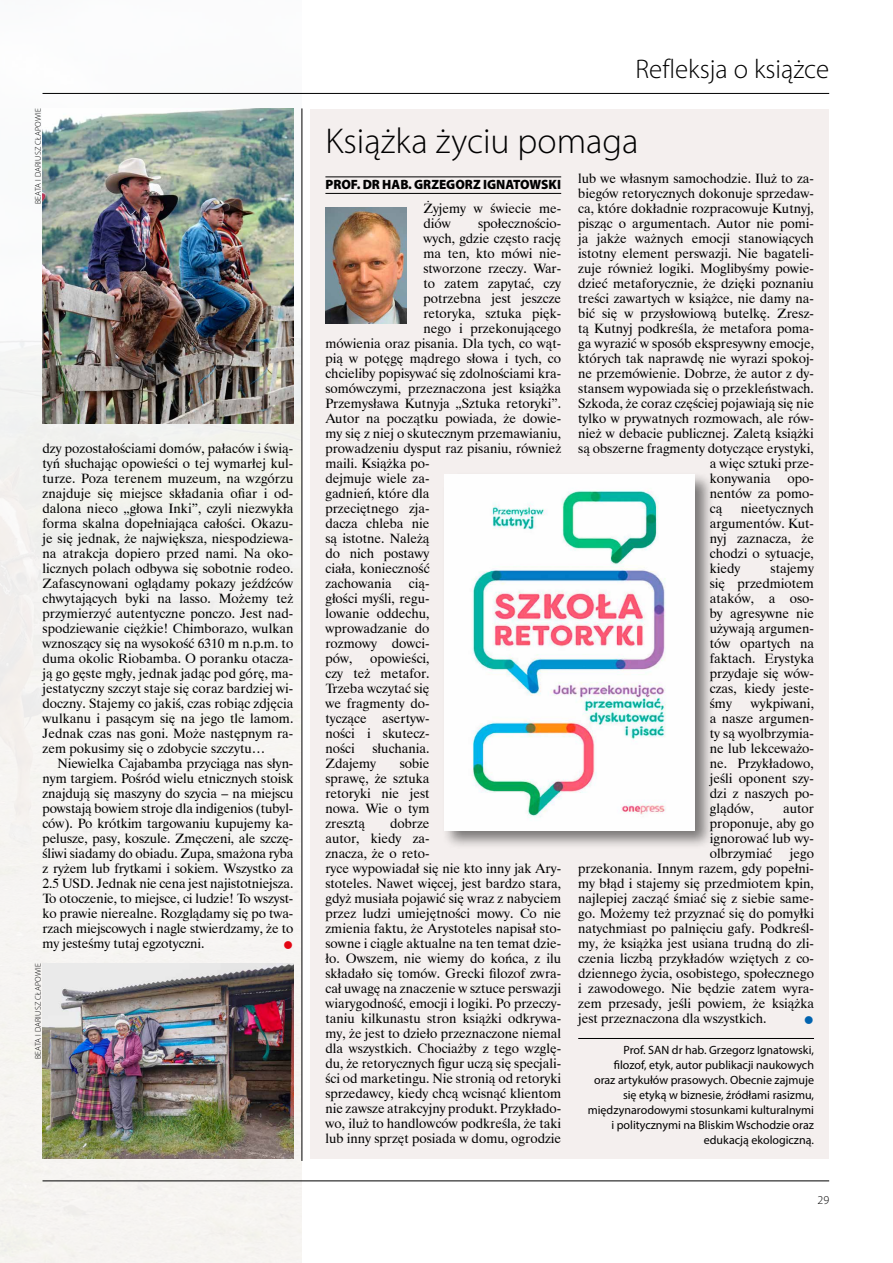
<style>
.page{position:relative;width:893px;height:1263px;background:#fff}
.page>*{position:absolute;margin:0;border:0;box-sizing:border-box;transform-origin:0 0}
.t1{font:300 36px "Myriad Pro";color:#000}
.t2{font:300 27px "Myriad Pro";color:#000}
.t3{font:13.5px/15px "Dutch 801 BT";color:#000;text-align:justify}
.t4{font:900 13.5px "Myriad Pro";color:#000}
.t5{font:13.5px "Wingdings";color:#e30613}
.t6{font:13.5px "Wingdings";color:#0063af}
.t7{font:12px/15px "Myriad Pro";color:#000;text-align:right}
.t8{font:300 12px "Myriad Pro";color:#000}
.t9{font:300 8.25px "Myriad Pro";letter-spacing:.02em;color:#000}
</style>
<div class="page">
<div style="left:311px;top:109px;width:518px;height:1049px;background:#f4efee"></div>
<img style="left:0;top:92px;width:302px;height:1171px">
<hr style="left:43px;top:1180px;width:786px;height:1px;background:#000">
<hr style="left:43px;top:93px;width:786px;height:1px;background:#000">
<hr style="left:302px;top:108px;width:1px;height:1053px;background:#000">
<hr style="left:325px;top:177px;width:236px;height:1px;background:#000">
<hr style="left:325px;top:193px;width:236px;height:1px;background:#000">
<hr style="left:578px;top:1038px;width:236px;height:1px;background:#000">
<img style="left:326px;top:207px;width:80px;height:116px">
<div style="left:441px;top:472px;width:273px;height:378px;background:#000;opacity:.5"></div>
<img style="left:444px;top:475px;width:251px;height:355px">
<img style="left:43px;top:108px;width:250px;height:315px">
<img style="left:43px;top:963px;width:250px;height:195px">
<p class="t9" style="left:34px;top:204px;width:97px;rotate:-90deg">BEATA I DARIUSZ CŁAPOWIE</p>
<p class="t3" style="left:43px;top:441px;width:252px">dzy pozostałościami domów, pałaców i świą&shy;tyń słuchając opowieści o tej wymarłej kul&shy;turze. Poza terenem muzeum, na wzgórzu znajduje się miejsce składania ofiar i od&shy;dalona nieco „głowa Inki”, czyli niezwykła forma skalna dopełniająca całości. Okazu&shy;je się jednak, że największa, niespodziewa&shy;na atrakcja dopiero przed nami. Na oko&shy;licznych polach odbywa się sobotnie rodeo.<br>Zafascynowani oglądamy pokazy jeźdźców chwytających byki na lasso. Możemy też przymierzyć autentyczne ponczo. Jest nad&shy;spodziewanie ciężkie! Chimborazo, wulkan wznoszący się na wysokość 6310 m n.p.m. to duma okolic Riobamba. O poranku otacza&shy;ją go gęste mgły, jednak jadąc pod górę, ma&shy;jestatyczny szczyt staje się coraz bardziej wi&shy;doczny. Stajemy co jakiś, czas robiąc zdjęcia wulkanu i pasącym się na jego tle lamom.<br>Jednak czas nas goni. Może następnym ra&shy;zem pokusimy się o zdobycie szczytu…</p>
<p class="t3" style="left:43px;top:756px;width:252px;text-indent:15px">Niewielka Cajabamba przyciąga nas słyn&shy;nym targiem. Pośród wielu etnicznych stoisk znajdują się maszyny do szycia – na miejscu powstają bowiem stroje dla indigenios (tubyl&shy;ców). Po krótkim targowaniu kupujemy ka&shy;pelusze, pasy, koszule. Zmęczeni, ale szczę&shy;śliwi siadamy do obiadu. Zupa, smażona ryba z ryżem lub frytkami i sokiem. Wszystko za 2.5 USD. Jednak nie cena jest najistotniejsza.<br>To otoczenie, to miejsce, ci ludzie! To wszyst&shy;ko prawie nierealne. Rozglądamy się po twa&shy;rzach miejscowych i nagle stwierdzamy, że to my jesteśmy tutaj egzotyczni.</p>
<p class="t5" style="left:283px;top:938px;width:12px">●</p>
<p class="t9" style="left:34px;top:1059px;width:97px;rotate:-90deg">BEATA I DARIUSZ CŁAPOWIE</p>
<h2 class="t2" style="left:635px;top:54px;width:195px">Refleksja o książce</h2>
<h1 class="t1" style="left:326px;top:121px;width:314px">Książka życiu pomaga</h1>
<p class="t4" style="left:326px;top:177px;width:237px">PROF. DR HAB. GRZEGORZ IGNATOWSKI</p>
<p class="t3" style="left:423px;top:201px;width:139px">Żyjemy w świecie me&shy;diów</p>
<p class="t3" style="left:478px;top:216px;width:85px">społecznościo-</p>
<p class="t3" style="left:423px;top:231px;width:139px">wych, gdzie często rację</p>
<p class="t3" style="left:423px;top:246px;width:139px">ma ten, kto mówi nie-</p>
<p class="t3" style="left:423px;top:261px;width:139px">stworzone rzeczy. War-</p>
<p class="t3" style="left:423px;top:276px;width:139px">to zatem zapytać, czy</p>
<p class="t3" style="left:423px;top:291px;width:139px">potrzebna jest jeszcze</p>
<p class="t3" style="left:423px;top:306px;width:139px">retoryka, sztuka pięk-</p>
<p class="t3" style="left:423px;top:321px;width:139px">nego i przekonującego</p>
<p class="t3" style="left:325px;top:336px;width:237px">mówienia oraz pisania. Dla tych, co wąt-</p>
<p class="t3" style="left:325px;top:351px;width:237px">pią w potęgę mądrego słowa i tych, co</p>
<p class="t3" style="left:325px;top:366px;width:237px">chcieliby popisywać się zdolnościami kra-</p>
<p class="t3" style="left:325px;top:381px;width:237px">somówczymi, przeznaczona jest książka</p>
<p class="t3" style="left:325px;top:396px;width:237px">Przemysława Kutnyja „Sztuka retoryki”.</p>
<p class="t3" style="left:325px;top:411px;width:237px">Autor na początku powiada, że dowie-</p>
<p class="t3" style="left:325px;top:426px;width:237px">my się z niej o skutecznym przemawianiu,</p>
<p class="t3" style="left:325px;top:441px;width:237px">prowadzeniu dysput raz pisaniu, również</p>
<p class="t3" style="left:325px;top:456px;width:106px">maili. Książka po-</p>
<p class="t3" style="left:325px;top:471px;width:106px">dejmuje wiele za-</p>
<p class="t3" style="left:325px;top:486px;width:106px">gadnień, które dla</p>
<p class="t3" style="left:325px;top:501px;width:106px">przeciętnego zja-</p>
<p class="t3" style="left:325px;top:516px;width:106px">dacza chleba nie</p>
<p class="t3" style="left:325px;top:531px;width:106px">są istotne. Należą</p>
<p class="t3" style="left:325px;top:546px;width:106px">do nich postawy</p>
<p class="t3" style="left:325px;top:561px;width:106px">ciała, konieczność</p>
<p class="t3" style="left:325px;top:576px;width:68px">zachowania</p>
<p class="t3" style="left:325px;top:576px;width:106px;text-indent:84px">cią&shy;głości myśli, regu&shy;lowanie oddechu, wprowadzanie do rozmowy dowci&shy;pów,</p>
<p class="t3" style="left:325px;top:651px;width:106px;text-indent:45px">opowieści, czy też metafor.<br>Trzeba wczytać się we fragmenty do&shy;tyczące asertyw&shy;ności i skutecz&shy;ności</p>
<p class="t3" style="left:325px;top:741px;width:106px;text-indent:47px">słuchania.<br>Zdajemy</p>
<p class="t3" style="left:325px;top:756px;width:106px;text-indent:74px">sobie sprawę, że sztuka retoryki nie jest nowa. Wie o tym zresztą</p>
<p class="t3" style="left:325px;top:816px;width:237px;text-align:left;text-indent:65px">dobrze<br>autor, kiedy za-<br>znacza, że o reto-<br>ryce wypowiadał się nie kto inny jak Ary&shy;stoteles. Nawet więcej, jest bardzo stara, gdyż musiała pojawić się wraz z nabyciem przez ludzi umiejętności mowy. Co nie zmienia faktu, że Arystoteles napisał sto&shy;sowne i ciągle aktualne na ten temat dzie&shy;ło. Owszem, nie wiemy do końca, z ilu składało się tomów. Grecki filozof zwra&shy;cał uwagę na znaczenie w sztuce perswazji wiarygodność, emocji i logiki. Po przeczy&shy;taniu kilkunastu stron książki odkrywa&shy;my, że jest to dzieło przeznaczone niemal dla wszystkich. Chociażby z tego wzglę&shy;du, że retorycznych figur uczą się specjali&shy;ści od marketingu. Nie stronią od retoryki sprzedawcy, kiedy chcą wcisnąć klientom nie zawsze atrakcyjny produkt. Przykłado&shy;wo, iluż to handlowców podkreśla, że taki lub inny sprzęt posiada w domu, ogrodzie</p>
<p class="t3" style="left:578px;top:171px;width:237px">lub we własnym samochodzie. Iluż to za-</p>
<p class="t3" style="left:578px;top:186px;width:237px">biegów retorycznych dokonuje sprzedaw-</p>
<p class="t3" style="left:578px;top:201px;width:237px">ca, które dokładnie rozpracowuje Kutnyj,</p>
<p class="t3" style="left:578px;top:216px;width:237px">pisząc o argumentach. Autor nie pomi-</p>
<p class="t3" style="left:578px;top:231px;width:237px">ja jakże ważnych emocji stanowiących</p>
<p class="t3" style="left:578px;top:246px;width:237px">istotny element perswazji. Nie bagateli-</p>
<p class="t3" style="left:578px;top:261px;width:237px">zuje również logiki. Moglibyśmy powie-</p>
<p class="t3" style="left:578px;top:276px;width:237px">dzieć metaforycznie, że dzięki poznaniu</p>
<p class="t3" style="left:578px;top:291px;width:237px">treści zawartych w książce, nie damy na-</p>
<p class="t3" style="left:578px;top:306px;width:237px">bić się w przysłowiową butelkę. Zresz-</p>
<p class="t3" style="left:578px;top:321px;width:237px">tą Kutnyj podkreśla, że metafora poma-</p>
<p class="t3" style="left:578px;top:336px;width:237px">ga wyrazić w sposób ekspresywny emocje,</p>
<p class="t3" style="left:578px;top:351px;width:237px">których tak naprawdę nie wyrazi spokoj-</p>
<p class="t3" style="left:578px;top:366px;width:237px">ne przemówienie. Dobrze, że autor z dy-</p>
<p class="t3" style="left:578px;top:381px;width:237px">stansem wypowiada się o przekleństwach.</p>
<p class="t3" style="left:578px;top:396px;width:237px">Szkoda, że coraz częściej pojawiają się nie</p>
<p class="t3" style="left:578px;top:411px;width:237px">tylko w prywatnych rozmowach, ale rów-</p>
<p class="t3" style="left:578px;top:426px;width:237px">nież w debacie publicznej. Zaletą książki</p>
<p class="t3" style="left:578px;top:441px;width:237px">są obszerne fragmenty dotyczące erystyki,</p>
<p class="t3" style="left:710px;top:456px;width:106px">a więc sztuki prze-</p>
<p class="t3" style="left:710px;top:471px;width:106px">konywania opo-</p>
<p class="t3" style="left:710px;top:486px;width:106px">nentów za pomo-</p>
<p class="t3" style="left:710px;top:501px;width:14px">cą</p>
<p class="t3" style="left:710px;top:501px;width:106px;text-indent:31px">nieetycznych argumentów. Kut&shy;nyj zaznacza, że chodzi o sytuacje, kiedy</p>
<p class="t3" style="left:710px;top:561px;width:106px;text-indent:61px">stajemy się przedmiotem ataków, a oso&shy;by agresywne nie używają argumen&shy;tów opartych na faktach. Erystyka przydaje się wów&shy;czas, kiedy jeste&shy;śmy</p>
<p class="t3" style="left:710px;top:696px;width:106px;text-indent:41px">wykpiwani, a nasze argumen&shy;ty są wyolbrzymia&shy;ne lub lekceważo&shy;ne. Przykładowo, jeśli oponent szy&shy;dzi z naszych po&shy;glądów,</p>
<p class="t3" style="left:710px;top:801px;width:106px;text-indent:73px">autor proponuje, aby go ignorować lub wy&shy;olbrzymiać</p>
<p class="t3" style="left:578px;top:846px;width:237px;text-indent:212px">jego przekonania. Innym razem, gdy popełni&shy;my błąd i stajemy się przedmiotem kpin, najlepiej zacząć śmiać się z siebie same&shy;go. Możemy też przyznać się do pomyłki natychmiast po palnięciu gafy. Podkreśl&shy;my, że książka jest usiana trudną do zli&shy;czenia liczbą przykładów wziętych z co&shy;dziennego życia, osobistego, społecznego i zawodowego. Nie będzie zatem wyra&shy;zem przesady, jeśli powiem, że książka jest przeznaczona dla wszystkich.</p>
<p class="t6" style="left:804px;top:1013px;width:12px">●</p>
<p class="t7" style="left:588px;top:1042px;width:228px">Prof. SAN dr hab. Grzegorz Ignatowski, filozof, etyk, autor publikacji naukowych<br>oraz artykułów prasowych. Obecnie zajmuje się etyką w biznesie, źródłami rasizmu, międzynarodowymi stosunkami kulturalnymi i politycznymi na Bliskim Wschodzie oraz edukacją ekologiczną.</p>
<p class="t8" style="left:817px;top:1193px;width:13px">29</p>
</div>
